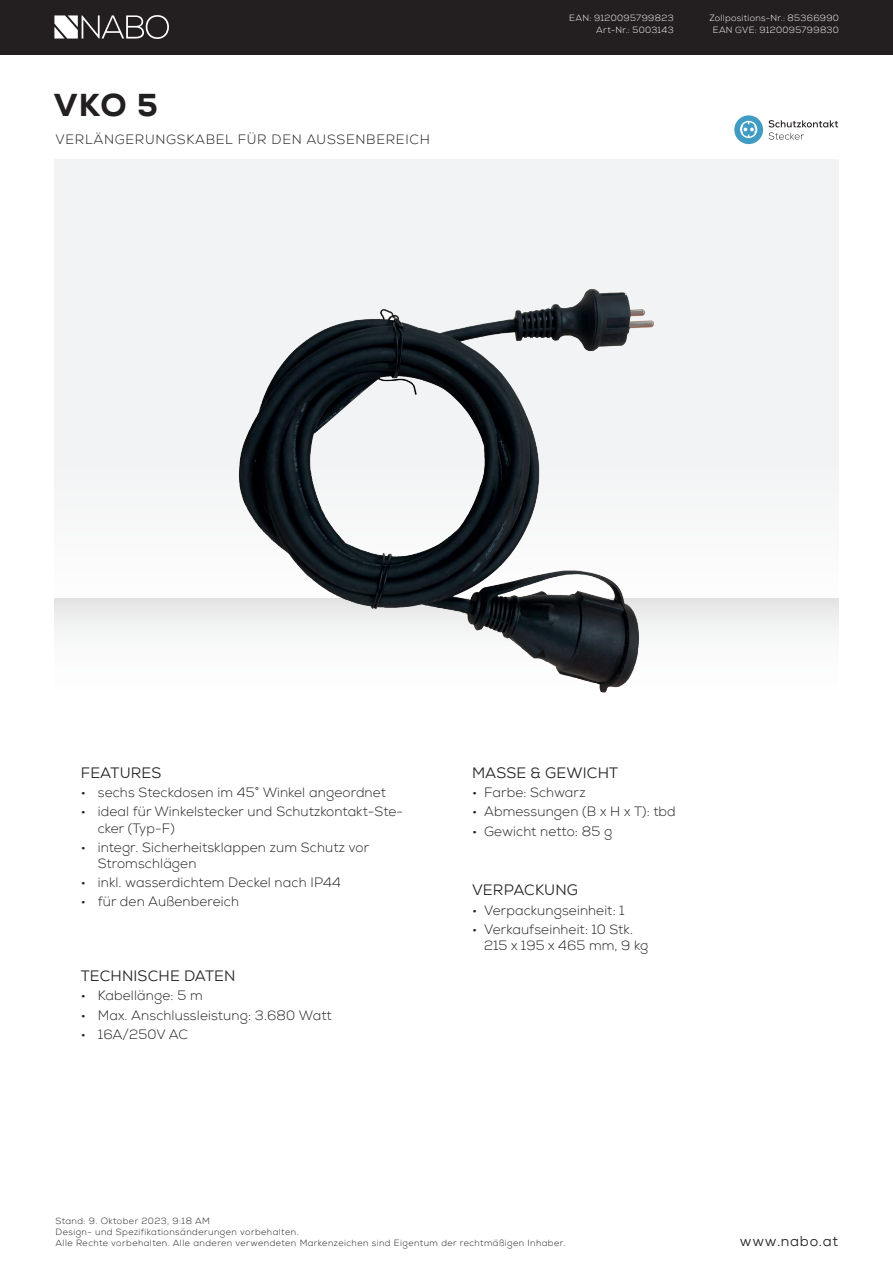
<style>
.page{position:relative;width:893px;height:1263px;background:#fff}
.page>*{position:absolute;margin:0;border:0;box-sizing:border-box;transform-origin:0 0}
.t1{font:800 31.5px "Nexa";color:#231f20}
.t2{font:15px "Nexa";letter-spacing:.01em;color:#231f20}
.t3{font:14.1px "Nexa";letter-spacing:.05em;color:#231f20}
.t4{font:300 13.5px/16.2px "Nexa";letter-spacing:.01em;color:#231f20}
.t5{font:300 13.5px "Nexa";letter-spacing:.05em;color:#231f20}
.t6{font:300 9px/10.8px "Nexa";letter-spacing:.05em;color:#231f20}
.t7{font:300 9px/12px "Nexa";letter-spacing:.035em;color:#fff;text-align:right}
</style>
<div class="page">
<div style="left:0;top:0;width:893px;height:54px;background:#231f20"></div>
<svg style="left:54px;top:15px;width:115px;height:24px"></svg>
<div style="left:54px;top:159px;width:784px;height:448px;background:#f2f3f4"></div>
<div style="left:54px;top:598px;width:785px;height:165px;background:linear-gradient(to bottom,#eeefee,#fff)"></div>
<img style="left:214px;top:289px;width:465px;height:434px">
<div style="left:734px;top:115px;width:29px;height:29px;background:#409cc3;border-radius:50%"></div>
<svg style="left:740px;top:121px;width:17px;height:17px"></svg>
<svg style="left:768px;top:120px;width:70px;height:20px"></svg>
<h1 class="t1" style="left:54px;top:85px;width:105px">VKO 5</h1>
<p class="t5" style="left:56px;top:132px;width:376px">VERLÄNGERUNGSKABEL FÜR DEN AUSSENBEREICH</p>
<p class="t7" style="left:569px;top:13px;width:106px">EAN: 9120095799823<br>Art-Nr.: 5003143</p>
<p class="t7" style="left:709px;top:13px;width:131px;text-align:center">Zollpositions-Nr.: 85366990<br>EAN GVE: 9120095799830</p>
<p class="t2" style="left:81px;top:763px;width:82px">FEATURES</p>
<p class="t4" style="left:81px;top:785px;width:307px">• sechs Steckdosen im 45° Winkel angeordnet</p>
<p class="t4" style="left:98px;top:804px;width:307px;text-indent:-17px">• ideal für Winkelstecker und Schutzkontakt-Ste&shy;cker (Typ-F)</p>
<p class="t4" style="left:98px;top:839px;width:273px;text-indent:-17px">• integr. Sicherheitsklappen zum Schutz vor<br>Stromschlägen</p>
<p class="t4" style="left:81px;top:875px;width:262px">• inkl. wasserdichtem Deckel nach IP44</p>
<p class="t4" style="left:81px;top:894px;width:160px">• für den Außenbereich</p>
<p class="t2" style="left:81px;top:966px;width:156px">TECHNISCHE DATEN</p>
<p class="t4" style="left:81px;top:988px;width:123px">• Kabellänge: 5 m</p>
<p class="t4" style="left:81px;top:1007px;width:252px">• Max. Anschlussleistung: 3.680 Watt</p>
<p class="t4" style="left:81px;top:1026px;width:109px">• 16A/250V AC</p>
<p class="t2" style="left:472px;top:763px;width:148px">MASSE &amp; GEWICHT</p>
<p class="t4" style="left:472px;top:785px;width:115px">• Farbe: Schwarz</p>
<p class="t4" style="left:472px;top:804px;width:205px">• Abmessungen (B x H x T): tbd</p>
<p class="t4" style="left:472px;top:823px;width:142px">• Gewicht netto: 85 g</p>
<p class="t2" style="left:472px;top:881px;width:108px">VERPACKUNG</p>
<p class="t4" style="left:472px;top:902px;width:154px">• Verpackungseinheit: 1</p>
<p class="t4" style="left:484px;top:921px;width:166px;text-indent:-12px">• Verkaufseinheit: 10 Stk.<br>215 x 195 x 465 mm, 9 kg</p>
<p class="t6" style="left:56px;top:1216px;width:512px">Stand: 9. Oktober 2023, 9:18 AM<br>Design- und Spezifikationsänderungen vorbehalten.<br>Alle Rechte vorbehalten. Alle anderen verwendeten Markenzeichen sind Eigentum der rechtmäßigen Inhaber.</p>
<p class="t3" style="left:740px;top:1232px;width:100px">www.nabo.at</p>
</div>
